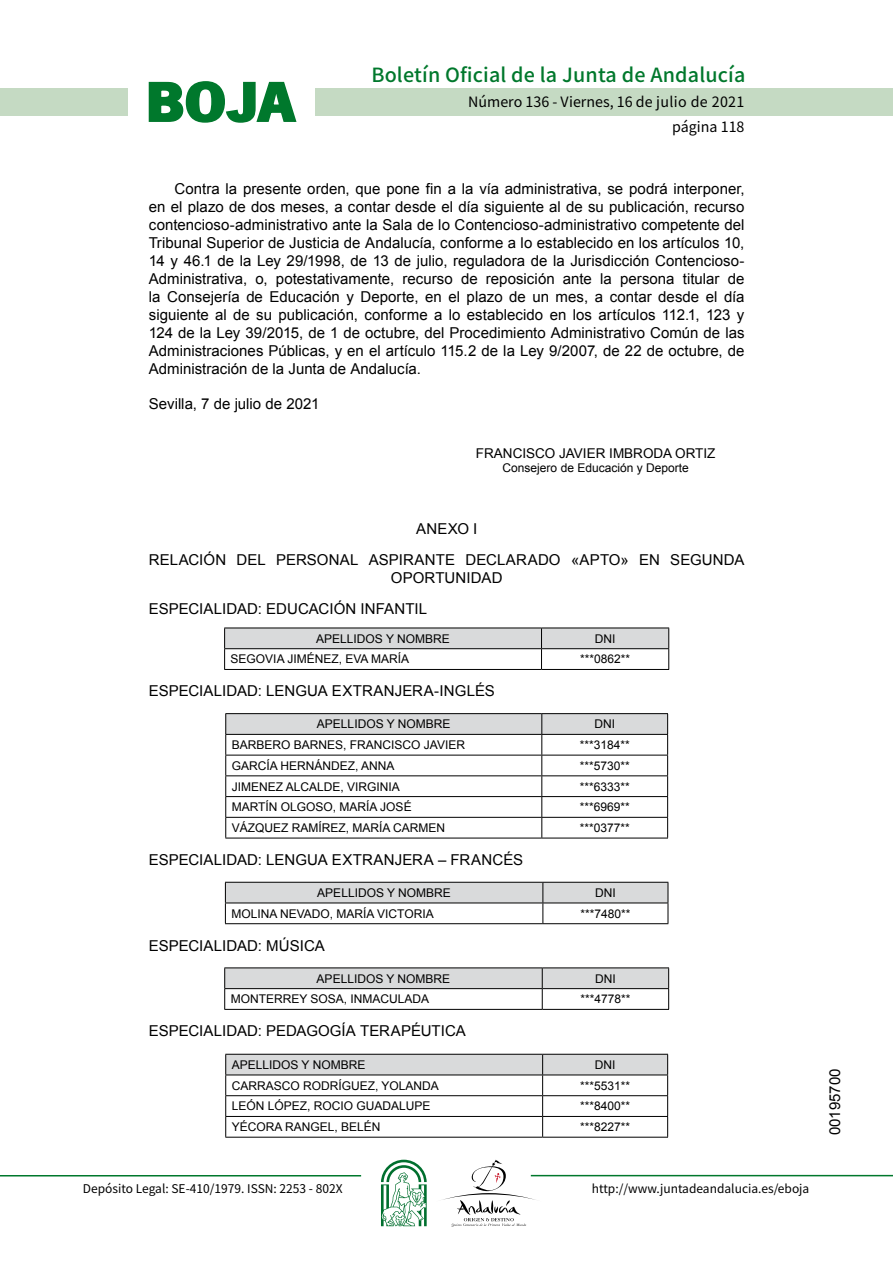
<style>
.page{position:relative;width:893px;height:1263px;background:#fff}
.page>*{position:absolute;margin:0;border:0;box-sizing:border-box;transform-origin:0 0}
.t1{font:700 57.75px "News Got T";color:#00782c;scale:1.14 1}
.t2{font:500 19.5px "Noto Sans HK";letter-spacing:.01em;color:#00782c}
.t3{font:15px/18px "Arial";color:#000;text-align:justify}
.t4{font:14.25px/24.5px "Noto Sans HK";color:#000;text-align:right}
.t5{font:13.5px "Arial";color:#000}
.t6{font:12px "Arial";color:#000}
.t7{font:12px "Noto Sans HK";color:#000}
</style>
<div class="page">
<div style="left:315px;top:88px;width:577px;height:28px;background:#c5dac3"></div>
<div style="left:0;top:88px;width:128px;height:28px;background:#c5dac3"></div>
<hr style="left:0;top:1175px;width:361px;height:2px;background:#00782c">
<hr style="left:531px;top:1175px;width:361px;height:1px;background:#00782c">
<svg style="left:148px;top:81px;width:149px;height:42px"></svg>
<svg style="left:442px;top:1160px;width:100px;height:67px"></svg>
<svg style="left:381px;top:1160px;width:45px;height:66px"></svg>
<svg style="left:224px;top:628px;width:445px;height:41px"></svg>
<hr style="left:224px;top:669px;width:317px;height:1px;background:#000">
<hr style="left:541px;top:669px;width:128px;height:1px;background:#000">
<hr style="left:225px;top:713px;width:317px;height:1px;background:#000">
<hr style="left:542px;top:713px;width:126px;height:1px;background:#000">
<svg style="left:225px;top:714px;width:443px;height:124px"></svg>
<hr style="left:225px;top:838px;width:317px;height:1px;background:#000">
<hr style="left:542px;top:838px;width:126px;height:1px;background:#000">
<svg style="left:225px;top:882px;width:443px;height:41px"></svg>
<hr style="left:225px;top:923px;width:318px;height:1px;background:#000">
<hr style="left:543px;top:923px;width:125px;height:1px;background:#000">
<svg style="left:224px;top:968px;width:445px;height:41px"></svg>
<hr style="left:224px;top:1009px;width:318px;height:1px;background:#000">
<hr style="left:542px;top:1009px;width:127px;height:1px;background:#000">
<svg style="left:225px;top:1054px;width:443px;height:83px"></svg>
<hr style="left:225px;top:1137px;width:317px;height:1px;background:#000">
<hr style="left:542px;top:1137px;width:126px;height:1px;background:#000">
<h1 class="t1" style="left:145px;top:68px;width:133px">BOJA</h1>
<h2 class="t2" style="left:371px;top:64px;width:375px">Boletín Oficial de la Junta de Andalucía</h2>
<p class="t4" style="left:468px;top:90px;width:278px">Número 136 - Viernes, 16 de julio de 2021 página 118</p>
<p class="t3" style="left:149px;top:180px;width:597px;text-indent:26px">Contra la presente orden, que pone fin a la vía administrativa, se podrá interponer, en el plazo de dos meses, a contar desde el día siguiente al de su publicación, recurso contencioso-administrativo ante la Sala de lo Contencioso-administrativo competente del Tribunal Superior de Justicia de Andalucía, conforme a lo establecido en los artículos 10, 14 y 46.1 de la Ley 29/1998, de 13 de julio, reguladora de la Jurisdicción Contencioso-Administrativa, o, potestativamente, recurso de reposición ante la persona titular de la Consejería de Educación y Deporte, en el plazo de un mes, a contar desde el día siguiente al de su publicación, conforme a lo establecido en los artículos 112.1, 123 y 124 de la Ley 39/2015, de 1 de octubre, del Procedimiento Administrativo Común de las Administraciones Públicas, y en el artículo 115.2 de la Ley 9/2007, de 22 de octubre, de Administración de la Junta de Andalucía.</p>
<p class="t3" style="left:149px;top:395px;width:172px">Sevilla, 7 de julio de 2021</p>
<p class="t5" style="left:476px;top:444px;width:241px">FRANCISCO JAVIER IMBRODA ORTIZ</p>
<p class="t6" style="left:502px;top:460px;width:188px">Consejero de Educación y Deporte</p>
<p class="t3" style="left:149px;top:514px;width:597px;line-height:30.8px;text-align:center">ANEXO I<br>RELACIÓN DEL PERSONAL ASPIRANTE DECLARADO «APTO» EN SEGUNDA</p>
<p class="t3" style="left:149px;top:563px;width:355px;line-height:30.8px;text-indent:242px">OPORTUNIDAD<br>ESPECIALIDAD: EDUCACIÓN INFANTIL</p>
<p class="t6" style="left:316px;top:631px;width:135px">APELLIDOS Y NOMBRE</p>
<p class="t6" style="left:594px;top:631px;width:22px">DNI</p>
<p class="t6" style="left:230px;top:651px;width:180px">SEGOVIA JIMÉNEZ, EVA MARÍA</p>
<p class="t6" style="left:580px;top:651px;width:52px">***0862**</p>
<p class="t3" style="left:149px;top:682px;width:347px">ESPECIALIDAD: LENGUA EXTRANJERA-INGLÉS</p>
<p class="t6" style="left:317px;top:716px;width:135px">APELLIDOS Y NOMBRE</p>
<p class="t6" style="left:594px;top:716px;width:22px">DNI</p>
<p class="t6" style="left:232px;top:737px;width:235px">BARBERO BARNES, FRANCISCO JAVIER</p>
<p class="t6" style="left:579px;top:737px;width:52px">***3184**</p>
<p class="t6" style="left:232px;top:758px;width:164px">GARCÍA HERNÁNDEZ, ANNA</p>
<p class="t6" style="left:579px;top:758px;width:52px">***5730**</p>
<p class="t6" style="left:232px;top:779px;width:170px">JIMENEZ ALCALDE, VIRGINIA</p>
<p class="t6" style="left:579px;top:779px;width:52px">***6333**</p>
<p class="t6" style="left:232px;top:799px;width:181px">MARTÍN OLGOSO, MARÍA JOSÉ</p>
<p class="t6" style="left:579px;top:799px;width:52px">***6969**</p>
<p class="t6" style="left:232px;top:820px;width:215px">VÁZQUEZ RAMÍREZ, MARÍA CARMEN</p>
<p class="t6" style="left:579px;top:820px;width:52px">***0377**</p>
<p class="t3" style="left:149px;top:851px;width:376px">ESPECIALIDAD: LENGUA EXTRANJERA – FRANCÉS</p>
<p class="t6" style="left:317px;top:885px;width:135px">APELLIDOS Y NOMBRE</p>
<p class="t6" style="left:595px;top:885px;width:22px">DNI</p>
<p class="t6" style="left:231px;top:906px;width:204px">MOLINA NEVADO, MARÍA VICTORIA</p>
<p class="t6" style="left:580px;top:906px;width:52px">***7480**</p>
<p class="t3" style="left:149px;top:936px;width:177px">ESPECIALIDAD: MÚSICA</p>
<p class="t6" style="left:316px;top:971px;width:135px">APELLIDOS Y NOMBRE</p>
<p class="t6" style="left:595px;top:971px;width:22px">DNI</p>
<p class="t6" style="left:231px;top:991px;width:200px">MONTERREY SOSA, INMACULADA</p>
<p class="t6" style="left:580px;top:991px;width:52px">***4778**</p>
<p class="t3" style="left:149px;top:1022px;width:318px">ESPECIALIDAD: PEDAGOGÍA TERAPÉUTICA</p>
<p class="t6" style="left:232px;top:1057px;width:135px">APELLIDOS Y NOMBRE</p>
<p class="t6" style="left:594px;top:1057px;width:22px">DNI</p>
<p class="t6" style="left:232px;top:1078px;width:209px">CARRASCO RODRÍGUEZ, YOLANDA</p>
<p class="t6" style="left:580px;top:1078px;width:52px">***5531**</p>
<p class="t6" style="left:232px;top:1098px;width:200px">LEÓN LÓPEZ, ROCIO GUADALUPE</p>
<p class="t6" style="left:580px;top:1098px;width:52px">***8400**</p>
<p class="t6" style="left:232px;top:1119px;width:150px">YÉCORA RANGEL, BELÉN</p>
<p class="t6" style="left:580px;top:1119px;width:52px">***8227**</p>
<p class="t7" style="left:83px;top:1181px;width:261px">Depósito Legal: SE-410/1979. ISSN: 2253 - 802X</p>
<p class="t7" style="left:592px;top:1181px;width:219px">http://www.juntadeandalucia.es/eboja</p>
<p class="t3" style="left:826px;top:1135px;width:68px;rotate:-90deg">00195700</p>
</div>
